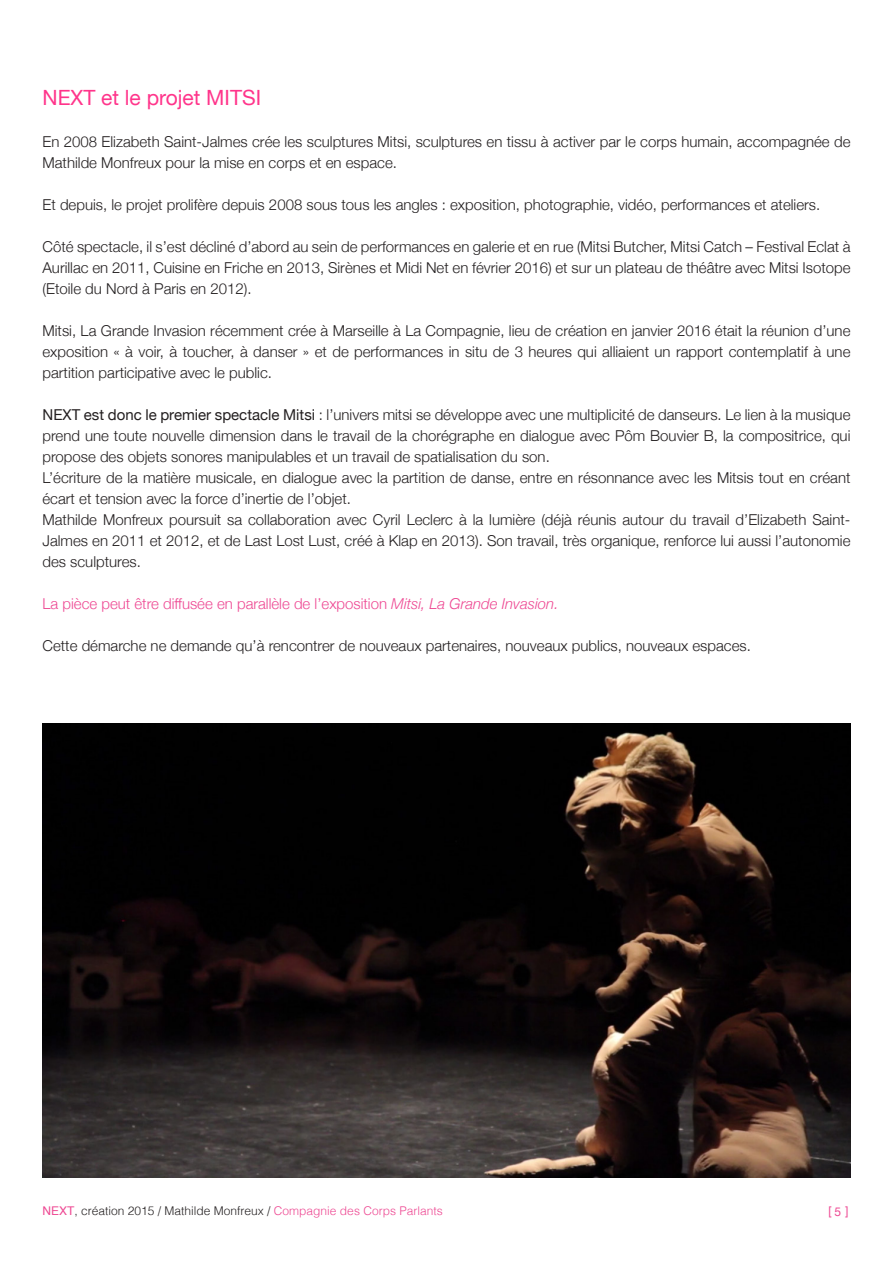
<style>
.page{position:relative;width:893px;height:1263px;background:#fff}
.page>*{position:absolute;margin:0;border:0;box-sizing:border-box;transform-origin:0 0}
.t1{font:21px "Helvetica Neue";color:#ff358b}
.t2{font:300 15px/21px "Helvetica Neue";color:#231f20;text-align:justify}
.t3{font:300 15px "Helvetica Neue";color:#ee4993}
.t4{font:300 12px "Helvetica";color:#231f20}
.t5{font:12px "Helvetica";color:#ee4993}
.s1{font-weight:400}
.s2{font-style:italic}
.s3{font-weight:400;color:#ee4993}
.s4{color:#ee4993}
.s5{font-family:"Helvetica Neue"}
</style>
<div class="page">
<img style="left:43px;top:724px;width:807px;height:454px">
<p class="t1" style="left:43px;top:82px;width:220px">NEXT et le projet MITSI</p>
<p class="t2" style="left:43px;top:130px;width:809px">En 2008 Elizabeth Saint-Jalmes crée les sculptures Mitsi, sculptures en tissu à activer par le corps humain, accompagnée de<br>Mathilde Monfreux pour la mise en corps et en espace.</p>
<p class="t2" style="left:43px;top:193px;width:779px">Et depuis, le projet prolifère depuis 2008 sous tous les angles : exposition, photographie, vidéo, performances et ateliers.</p>
<p class="t2" style="left:43px;top:235px;width:809px">Côté spectacle, il s’est décliné d’abord au sein de performances en galerie et en rue (Mitsi Butcher, Mitsi Catch – Festival Eclat à Aurillac en 2011, Cuisine en Friche en 2013, Sirènes et Midi Net en février 2016) et sur un plateau de théâtre avec Mitsi Isotope (Etoile du Nord à Paris en 2012).</p>
<p class="t2" style="left:43px;top:319px;width:809px">Mitsi, La Grande Invasion récemment crée à Marseille à La Compagnie, lieu de création en janvier 2016 était la réunion d’une exposition « à voir, à toucher, à danser » et de performances in situ de 3 heures qui alliaient un rapport contemplatif à une partition participative avec le public.</p>
<p class="t2" style="left:43px;top:403px;width:809px"><span class="s1">NEXT est donc le premier spectacle Mitsi</span> : l’univers mitsi se développe avec une multiplicité de danseurs. Le lien à la musique prend une toute nouvelle dimension dans le travail de la chorégraphe en dialogue avec Pôm Bouvier B, la compositrice, qui propose des objets sonores manipulables et un travail de spatialisation du son.</p>
<p class="t2" style="left:43px;top:466px;width:809px">L’écriture de la matière musicale, en dialogue avec la partition de danse, entre en résonnance avec les Mitsis tout en créant écart et tension avec la force d’inertie de l’objet.</p>
<p class="t2" style="left:43px;top:508px;width:809px">Mathilde Monfreux poursuit sa collaboration avec Cyril Leclerc à la lumière (déjà réunis autour du travail d’Elizabeth Saint-Jalmes en 2011 et 2012, et de Last Lost Lust, créé à Klap en 2013). Son travail, très organique, renforce lui aussi l’autonomie des sculptures.</p>
<p class="t3" style="left:43px;top:592px;width:517px">La pièce peut être diffusée en parallèle de l’exposition <span class="s2">Mitsi, La Grande Invasion.</span></p>
<p class="t2" style="left:43px;top:634px;width:710px">Cette démarche ne demande qu’à rencontrer de nouveaux partenaires, nouveaux publics, nouveaux espaces.</p>
<p class="t4" style="left:43px;top:1201px;width:402px"><span class="s3">NEXT</span>, création 2015 / Mathilde Monfreux / <span class="s4">Compagnie des Corps Parlants</span></p>
<p class="t5" style="left:829px;top:1202px;width:22px">[ <span class="s5">5</span> ]</p>
</div>
